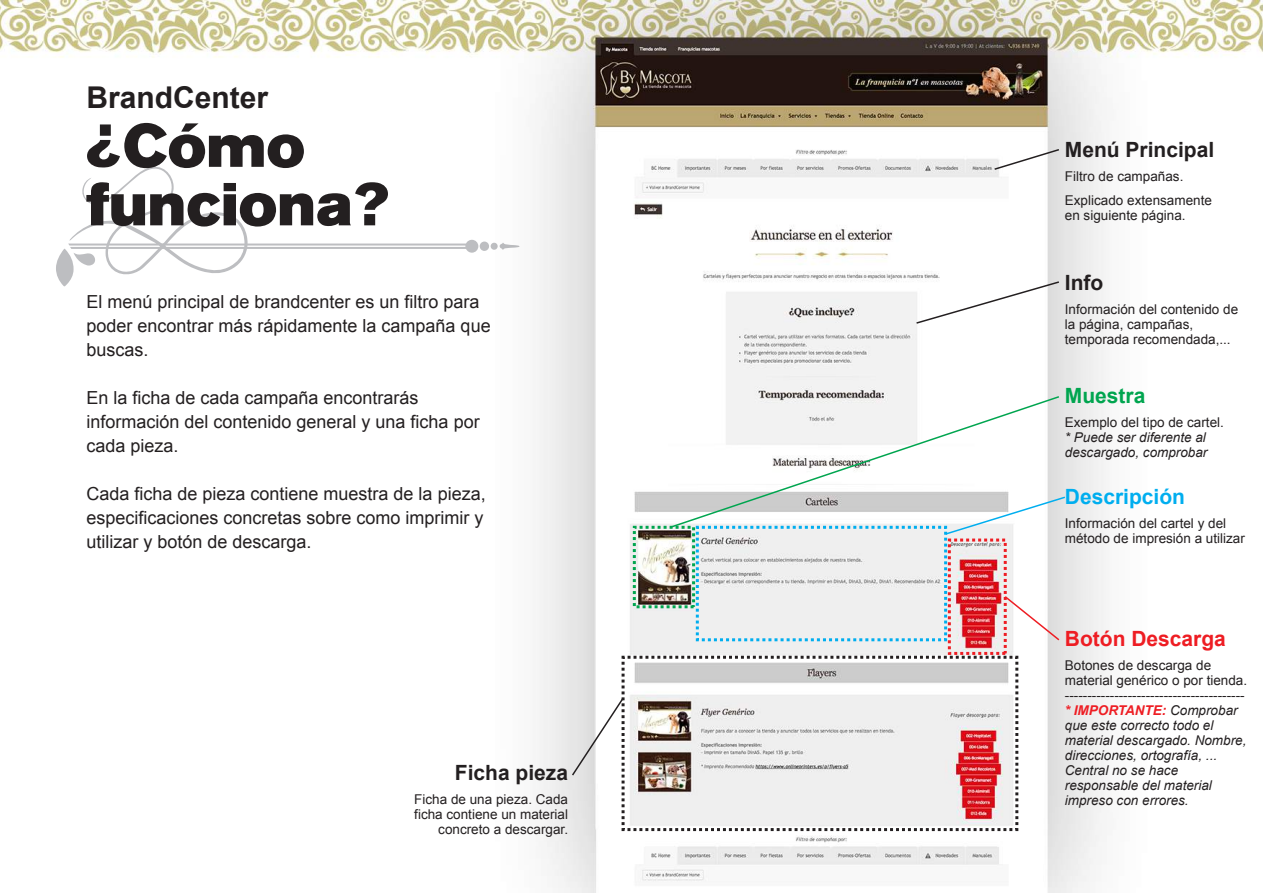
<style>
.page{position:relative;width:1263px;height:893px;background:#fff}
.page>*{position:absolute;margin:0;border:0;box-sizing:border-box;transform-origin:0 0}
.t1{font:60px/58.5px "Akzidenz Grotesk BQ Super";color:#231f20}
.t2{font:700 30px "Arial";color:#231f20}
.t3{font:700 21px "Arial";color:#231f20}
.t4{font:700 21px "Arial";color:#ee1d23}
.t5{font:700 21px "Arial";color:#00aeef}
.t6{font:700 21px "Arial";color:#00a54f}
.t7{font:18px/24px "Arial";color:#231f20}
.t8{font:italic 13.5px/15px "Arial";color:#231f20}
.t9{font:13.5px/15px "Arial";color:#231f20}
.s1{font-style:normal}
.s2{font-weight:700;color:#ee1d23}
</style>
<div class="page">
<img style="left:0;top:0;width:1263px;height:893px">
<svg style="left:668px;top:395px;width:393px;height:131px"></svg>
<div style="left:633px;top:526px;width:62px;height:82px;border:3px dashed #00a54f"></div>
<svg style="left:570px;top:654px;width:450px;height:179px"></svg>
<div style="left:948px;top:539px;width:59px;height:116px;border:3px dashed #ee1d23"></div>
<svg style="left:694px;top:495px;width:373px;height:148px"></svg>
<svg style="left:915px;top:280px;width:146px;height:45px"></svg>
<svg style="left:993px;top:148px;width:68px;height:23px"></svg>
<svg style="left:56px;top:167px;width:422px;height:119px"></svg>
<div style="left:480px;top:241px;width:9px;height:10px;background:#bdbec1;border-radius:50%"></div>
<div style="left:491px;top:243px;width:7px;height:7px;background:#bdbec1;border-radius:50%"></div>
<svg style="left:499px;top:243px;width:20px;height:7px"></svg>
<h2 class="t2" style="left:86px;top:78px;width:183px">BrandCenter</h2>
<h1 class="t1" style="left:86px;top:117px;width:304px">¿Cómo funciona?</h1>
<p class="t7" style="left:86px;top:290px;width:406px">El menú principal de brandcenter es un filtro para poder encontrar más rápidamente la campaña que buscas.</p>
<p class="t7" style="left:86px;top:386px;width:395px">En la ficha de cada campaña encontrarás información del contenido general y una ficha por cada pieza.</p>
<p class="t7" style="left:86px;top:482px;width:401px;text-align:justify">Cada ficha de pieza contiene muestra de la pieza, especificaciones concretas sobre como imprimir y utilizar y botón de descarga.</p>
<p class="t3" style="left:455px;top:758px;width:115px">Ficha pieza</p>
<p class="t9" style="left:414px;top:792px;width:155px;text-align:right">Ficha de una pieza. Cada ficha contiene un material concreto a descargar.</p>
<p class="t3" style="left:1065px;top:135px;width:151px">Menú Principal</p>
<p class="t9" style="left:1065px;top:164px;width:149px;line-height:24px">Filtro de campañas.<br>Explicado extensamente</p>
<p class="t9" style="left:1065px;top:208px;width:122px">en siguiente página.</p>
<p class="t3" style="left:1065px;top:268px;width:40px">Info</p>
<p class="t9" style="left:1065px;top:301px;width:175px">Información del contenido de la página, campañas, temporada recomendada,...</p>
<p class="t6" style="left:1065px;top:382px;width:82px">Muestra</p>
<p class="t9" style="left:1065px;top:415px;width:161px">Exemplo del tipo de cartel.</p>
<p class="t8" style="left:1065px;top:430px;width:144px">* Puede ser diferente al descargado, comprobar</p>
<p class="t5" style="left:1065px;top:482px;width:122px">Descripción</p>
<p class="t9" style="left:1065px;top:516px;width:182px">Información del cartel y del método de impresión a utilizar</p>
<p class="t4" style="left:1065px;top:625px;width:163px">Botón Descarga</p>
<p class="t8" style="left:1065px;top:658px;width:184px"><span class="s1">Botones de descarga de material genérico o por tienda. ---------------------------------------- </span><span class="s2">* IMPORTANTE:</span> Comprobar que este correcto todo el material descargado. Nombre, direcciones, ortografía, ...<br>Central no se hace responsable del material impreso con errores.</p>
</div>
